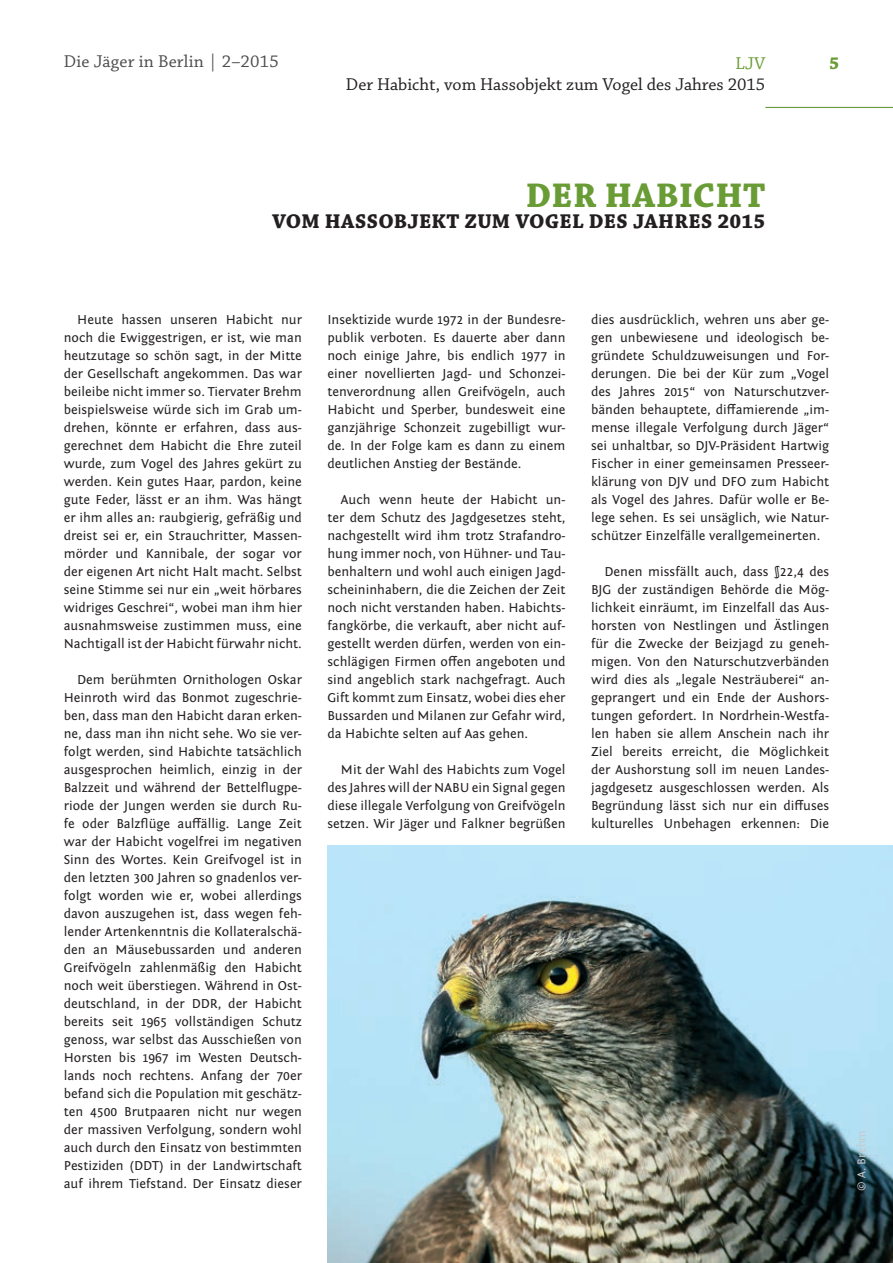
<style>
.page{position:relative;width:893px;height:1263px;background:#fff}
.page>*{position:absolute;margin:0;border:0;box-sizing:border-box;transform-origin:0 0}
.t1{font:700 36px "Chaparral Pro";letter-spacing:.015em;color:#699c35}
.t2{font:700 21px "Chaparral Pro";letter-spacing:.01em;color:#231f20}
.t3{font:18px "Chaparral Pro";color:#231f20}
.t4{font:18px "Chaparral Pro";letter-spacing:.01em;color:#4b4c4d}
.t5{font:18px "Chaparral Pro";color:#699c35}
.t6{font:700 18px "Chaparral Pro";color:#699c35}
.t7{font:13.5px/18px "Fontin Sans";color:#231f20;text-align:justify}
.t8{font:12px "Fontin Sans";color:#c7c8ca}
</style>
<div class="page">
<hr style="left:765px;top:107px;width:128px;height:1px;background:#699c35">
<img style="left:327px;top:846px;width:566px;height:417px">
<h3 class="t4" style="left:64px;top:52px;width:217px">Die Jäger in Berlin | 2–2015</h3>
<h3 class="t5" style="left:735px;top:53px;width:31px">LJV</h3>
<h3 class="t6" style="left:829px;top:53px;width:12px">5</h3>
<h3 class="t3" style="left:346px;top:75px;width:421px">Der Habicht, vom Hassobjekt zum Vogel des Jahres 2015</h3>
<h1 class="t1" style="left:526px;top:174px;width:241px">DER HABICHT</h1>
<h2 class="t2" style="left:272px;top:208px;width:495px">VOM HASSOBJEKT ZUM VOGEL DES JAHRES 2015</h2>
<p class="t7" style="left:64px;top:311px;width:240px;text-indent:14px">Heute hassen unseren Habicht nur noch die Ewiggestrigen, er ist, wie man heutzutage so schön sagt, in der Mitte der Gesellschaft angekommen. Das war beileibe nicht immer so. Tiervater Brehm beispielsweise würde sich im Grab um&shy;drehen, könnte er erfahren, dass aus&shy;gerechnet dem Habicht die Ehre zuteil wurde, zum Vogel des Jahres gekürt zu werden. Kein gutes Haar, pardon, keine gute Feder, lässt er an ihm. Was hängt er ihm alles an: raubgierig, gefräßig und dreist sei er, ein Strauchritter, Massen&shy;mörder und Kannibale, der sogar vor der eigenen Art nicht Halt macht. Selbst seine Stimme sei nur ein „weit hörbares widriges Geschrei“, wobei man ihm hier ausnahmsweise zustimmen muss, eine Nachtigall ist der Habicht fürwahr nicht.</p>
<p class="t7" style="left:64px;top:671px;width:240px;text-indent:14px">Dem berühmten Ornithologen Oskar Heinroth wird das Bonmot zugeschrie&shy;ben, dass man den Habicht daran erken&shy;ne, dass man ihn nicht sehe. Wo sie ver&shy;folgt werden, sind Habichte tatsächlich ausgesprochen heimlich, einzig in der Balzzeit und während der Bettelflugpe&shy;riode der Jungen werden sie durch Ru&shy;fe oder Balzflüge auffällig. Lange Zeit war der Habicht vogelfrei im negativen Sinn des Wortes. Kein Greifvogel ist in den letzten 300 Jahren so gnadenlos ver&shy;folgt worden wie er, wobei allerdings davon auszugehen ist, dass wegen feh&shy;lender Artenkenntnis die Kollateralschä&shy;den an Mäusebussarden und anderen Greifvögeln zahlenmäßig den Habicht noch weit überstiegen. Während in Ost&shy;deutschland, in der DDR, der Habicht bereits seit 1965 vollständigen Schutz genoss, war selbst das Ausschießen von Horsten bis 1967 im Westen Deutsch&shy;lands noch rechtens. Anfang der 70er befand sich die Population mit geschätz&shy;ten 4500 Brutpaaren nicht nur wegen der massiven Verfolgung, sondern wohl auch durch den Einsatz von bestimmten Pestiziden (DDT) in der Landwirtschaft auf ihrem Tiefstand. Der Einsatz dieser</p>
<p class="t7" style="left:327px;top:311px;width:240px">Insektizide wurde 1972 in der Bundesre&shy;publik verboten. Es dauerte aber dann noch einige Jahre, bis endlich 1977 in einer novellierten Jagd- und Schonzei&shy;tenverordnung allen Greifvögeln, auch Habicht und Sperber, bundesweit eine ganzjährige Schonzeit zugebilligt wur&shy;de. In der Folge kam es dann zu einem deutlichen Anstieg der Bestände.</p>
<p class="t7" style="left:327px;top:491px;width:240px;text-indent:14px">Auch wenn heute der Habicht un&shy;ter dem Schutz des Jagdgesetzes steht, nachgestellt wird ihm trotz Strafandro&shy;hung immer noch, von Hühner- und Tau&shy;benhaltern und wohl auch einigen Jagd&shy;scheininhabern, die die Zeichen der Zeit noch nicht verstanden haben. Habichts&shy;fangkörbe, die verkauft, aber nicht auf&shy;gestellt werden dürfen, werden von ein&shy;schlägigen Firmen offen angeboten und sind angeblich stark nachgefragt. Auch Gift kommt zum Einsatz, wobei dies eher Bussarden und Milanen zur Gefahr wird, da Habichte selten auf Aas gehen.</p>
<p class="t7" style="left:327px;top:760px;width:240px;text-indent:14px">Mit der Wahl des Habichts zum Vogel des Jahres will der NABU ein Signal gegen diese illegale Verfolgung von Greifvögeln setzen. Wir Jäger und Falkner begrüßen</p>
<p class="t7" style="left:591px;top:310px;width:240px">dies ausdrücklich, wehren uns aber ge&shy;gen unbewiesene und ideologisch be&shy;gründete Schuldzuweisungen und For&shy;derungen. Die bei der Kür zum „Vogel des Jahres 2015“ von Naturschutzver&shy;bänden behauptete, diffamierende „im&shy;mense illegale Verfolgung durch Jäger“ sei unhaltbar, so DJV-Präsident Hartwig Fischer in einer gemeinsamen Presseer&shy;klärung von DJV und DFO zum Habicht als Vogel des Jahres. Dafür wolle er Be&shy;lege sehen. Es sei unsäglich, wie Natur&shy;schützer Einzelfälle verallgemeinerten.</p>
<p class="t7" style="left:591px;top:562px;width:240px;text-indent:14px">Denen missfällt auch, dass §22,4 des BJG der zuständigen Behörde die Mög&shy;lichkeit einräumt, im Einzelfall das Aus&shy;horsten von Nestlingen und Ästlingen für die Zwecke der Beizjagd zu geneh&shy;migen. Von den Naturschutzverbänden wird dies als „legale Nesträuberei“ an&shy;geprangert und ein Ende der Aushors&shy;tungen gefordert. In Nordrhein-Westfa&shy;len haben sie allem Anschein nach ihr Ziel bereits erreicht, die Möglichkeit der Aushorstung soll im neuen Landes&shy;jagdgesetz ausgeschlossen werden. Als Begründung lässt sich nur ein diffuses kulturelles Unbehagen erkennen: Die</p>
<p class="t8" style="left:855px;top:1191px;width:62px;rotate:-90deg">© A. Brehm</p>
</div>
